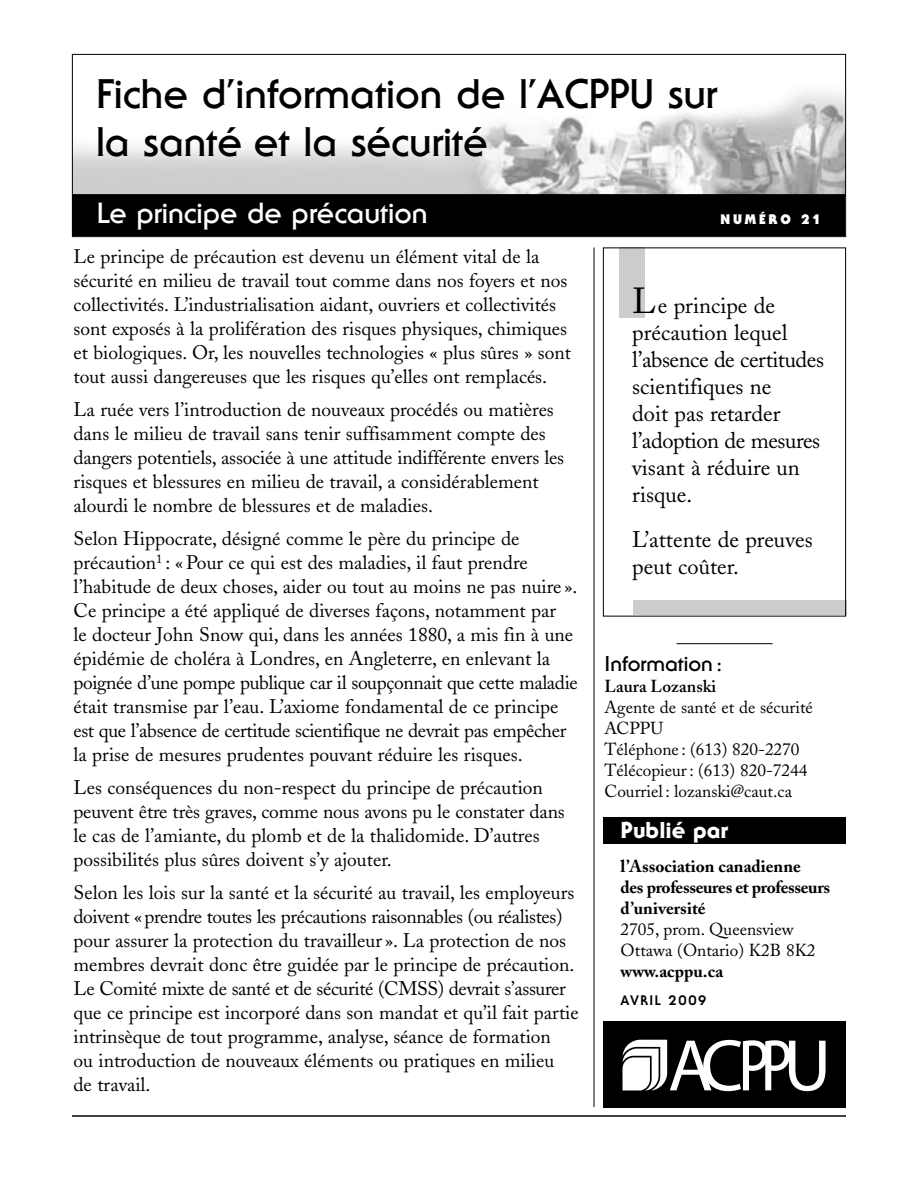
<style>
.page{position:relative;width:918px;height:1188px;background:#fff}
.page>*{position:absolute;margin:0;border:0;box-sizing:border-box;transform-origin:0 0}
.t1{font:700 40.5px/48px "Serif Gothic";color:#000}
.t2{font:700 28.5px "Serif Gothic";color:#fff}
.t3{font:22.5px/27px "Adobe Caslon";color:#000}
.t4{font:800 22.5px "Serif Gothic";color:#fff}
.t5{font:700 21px "Serif Gothic";color:#000}
.t6{font:19.5px/24px "Adobe Caslon";color:#000}
.t7{font:17.25px/21px "Adobe Caslon";color:#000}
.t8{font:700 17.25px/21px "Adobe Caslon";color:#000}
.t9{font:600 17.25px "Adobe Caslon";color:#000}
.t10{font:800 13.5px "Serif Gothic";letter-spacing:.12em;color:#000}
.t11{font:900 13.5px "Serif Gothic";letter-spacing:.21em;color:#fff}
.s1{font-size:36px}
</style>
<div class="page">
<div style="left:633px;top:600px;width:213px;height:15px;background:#ccc"></div>
<div style="left:620px;top:248px;width:25px;height:70px;background:#ccc"></div>
<img style="left:74px;top:92px;width:770px;height:101px">
<div style="left:72px;top:54px;width:774px;height:141px;border:1px solid #000"></div>
<div style="left:73px;top:196px;width:772px;height:40px;background:#000"></div>
<div style="left:72px;top:195px;width:774px;height:42px;border:1px solid #000"></div>
<hr style="left:676px;top:643px;width:96px;height:1px;background:#000">
<div style="left:603px;top:818px;width:243px;height:26px;background:#000"></div>
<hr style="left:72px;top:1115px;width:774px;height:2px;background:#000">
<hr style="left:594px;top:248px;width:1px;height:859px;background:#000">
<div style="left:603px;top:248px;width:243px;height:368px;border:1px solid #000"></div>
<div style="left:603px;top:1022px;width:243px;height:86px;background:#000"></div>
<svg style="left:623px;top:1040px;width:203px;height:51px"></svg>
<h1 class="t1" style="left:96px;top:74px;width:623px">Fiche d’information de l’ACPPU sur la santé et la sécurité</h1>
<h2 class="t2" style="left:97px;top:203px;width:333px">Le principe de précaution</h2>
<p class="t6" style="left:74px;top:247px;width:499px">Le principe de précaution est devenu un élément vital de la sécurité en milieu de travail tout comme dans nos foyers et nos collectivités. L’industrialisation aidant, ouvriers et collectivités sont exposés à la prolifération des risques physiques, chimiques et biologiques. Or, les nouvelles technologies « plus sûres » sont tout aussi dangereuses que les risques qu’elles ont remplacés.</p>
<p class="t6" style="left:74px;top:400px;width:492px">La ruée vers l’introduction de nouveaux procédés ou matières dans le milieu de travail sans tenir suffisamment compte des dangers potentiels, associée à une attitude indifférente envers les risques et blessures en milieu de travail, a considérablement alourdi le nombre de blessures et de maladies.</p>
<p class="t6" style="left:73px;top:529px;width:506px">Selon Hippocrate, désigné comme le père du principe de précaution<sup>1</sup> : « Pour ce qui est des maladies, il faut prendre l’habitude de deux choses, aider ou tout au moins ne pas nuire ».<br>Ce principe a été appliqué de diverses façons, notamment par<br>le docteur John Snow qui, dans les années 1880, a mis fin à une épidémie de choléra à Londres, en Angleterre, en enlevant la poignée d’une pompe publique car il soupçonnait que cette maladie était transmise par l’eau. L’axiome fondamental de ce principe est que l’absence de certitude scientifique ne devrait pas empêcher la prise de mesures prudentes pouvant réduire les risques.</p>
<p class="t6" style="left:73px;top:778px;width:493px">Les conséquences du non-respect du principe de précaution peuvent être très graves, comme nous avons pu le constater dans le cas de l’amiante, du plomb et de la thalidomide. D’autres possibilités plus sûres doivent s’y ajouter.</p>
<p class="t6" style="left:73px;top:883px;width:507px">Selon les lois sur la santé et la sécurité au travail, les employeurs doivent «prendre toutes les précautions raisonnables (ou réalistes) pour assurer la protection du travailleur ». La protection de nos membres devrait donc être guidée par le principe de précaution.<br>Le Comité mixte de santé et de sécurité (CMSS) devrait s’assurer que ce principe est incorporé dans son mandat et qu’il fait partie intrinsèque de tout programme, analyse, séance de formation<br>ou introduction de nouveaux éléments ou pratiques en milieu<br>de travail.</p>
<p class="t11" style="left:721px;top:214px;width:101px">NUMÉRO 21</p>
<p class="t3" style="left:632px;top:294px;width:193px"><span class="s1">L</span>e principe de précaution lequel l’absence de certitudes scientifiques ne<br>doit pas retarder l’adoption de mesures visant à réduire un risque.</p>
<p class="t3" style="left:632px;top:528px;width:182px">L’attente de preuves peut coûter.</p>
<p class="t5" style="left:604px;top:656px;width:120px">Information:</p>
<p class="t9" style="left:604px;top:679px;width:113px">Laura Lozanski</p>
<p class="t7" style="left:604px;top:699px;width:210px">Agente de santé et de sécurité<br>ACPPU<br>Téléphone : (613) 820-2270<br>Télécopieur : (613) 820-7244<br>Courriel : lozanski@caut.ca</p>
<p class="t4" style="left:621px;top:822px;width:109px">Publié par</p>
<p class="t8" style="left:621px;top:858px;width:211px">l’Association canadienne<br>des professeures et professeurs d’université</p>
<p class="t7" style="left:621px;top:921px;width:196px">2705, prom. Queensview<br>Ottawa (Ontario) K2B 8K2</p>
<p class="t8" style="left:621px;top:963px;width:104px">www.acppu.ca</p>
<p class="t10" style="left:621px;top:996px;width:87px">AVRIL 2009</p>
</div>
